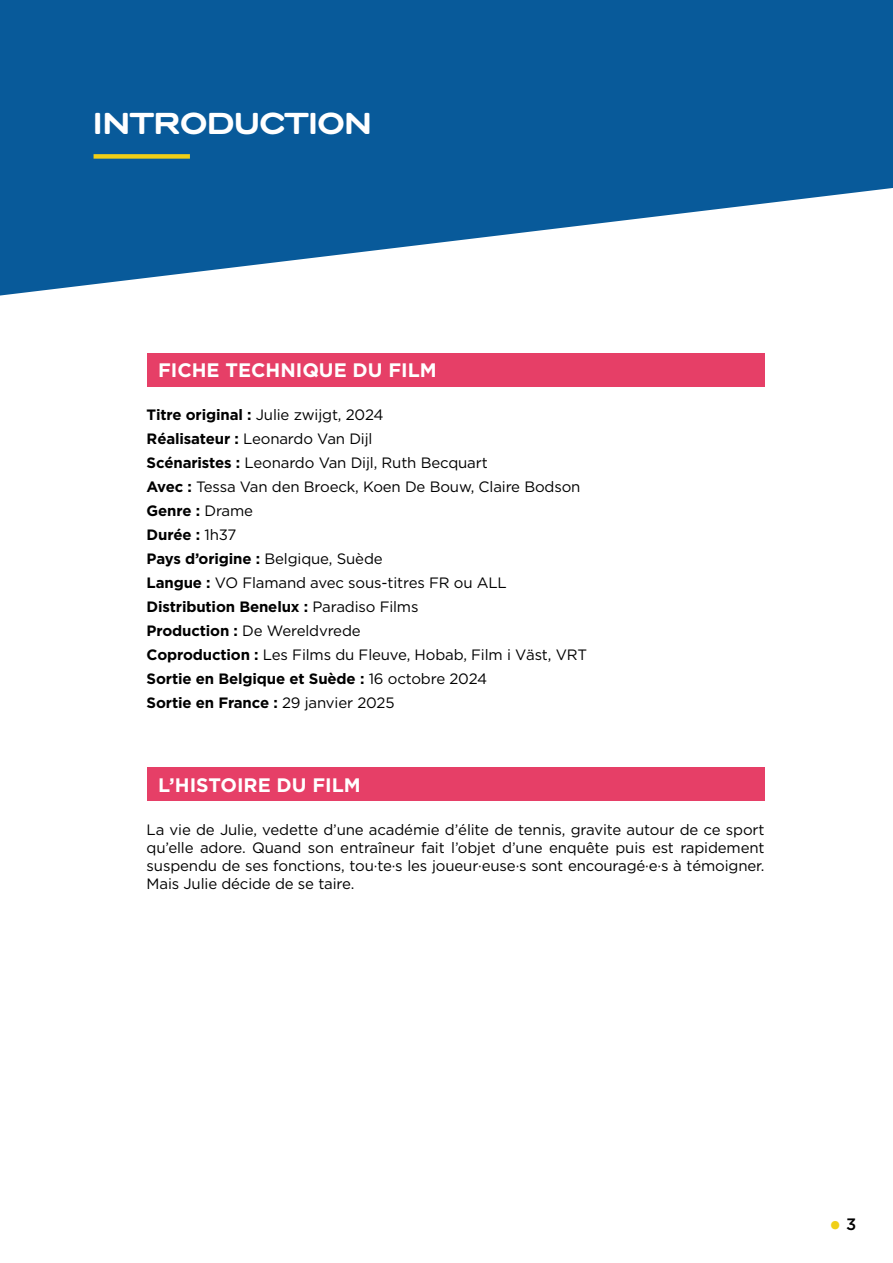
<style>
.page{position:relative;width:893px;height:1263px;background:#fff}
.page>*{position:absolute;margin:0;border:0;box-sizing:border-box;transform-origin:0 0}
.t1{font:31.5px "Minion Pro";color:#f0cf17}
.t2{font:700 28.5px "Trio Grotesk";letter-spacing:-.08em;color:#fff}
.t3{font:700 19.5px "Gotham";color:#fff}
.t4{font:15px/24px "Gotham";letter-spacing:-.01em;color:#000}
.s1{font-weight:700}
.s2{font-family:"Gotham";font-weight:500;font-size:16.5px;color:#000}
</style>
<div class="page">
<div style="left:147px;top:353px;width:617px;height:33px;background:#e63f67"></div>
<div style="left:147px;top:767px;width:617px;height:34px;background:#e63f67"></div>
<svg style="left:0;top:0;width:893px;height:296px;fill:#085a9a"></svg>
<div style="left:94px;top:154px;width:96px;height:5px;background:#f0cf17"></div>
<h2 class="t2" style="left:92px;top:104px;width:283px">INTRODUCTION</h2>
<h3 class="t3" style="left:158px;top:359px;width:280px">FICHE TECHNIQUE DU FILM</h3>
<p class="t4" style="left:147px;top:402px;width:442px"><span class="s1">Titre original :</span> Julie zwijgt, 2024<br><span class="s1">Réalisateur :</span> Leonardo Van Dijl<br><span class="s1">Scénaristes :</span> Leonardo Van Dijl, Ruth Becquart<br><span class="s1">Avec :</span> Tessa Van den Broeck, Koen De Bouw, Claire Bodson <span class="s1">Genre :</span> Drame<br><span class="s1">Durée :</span> 1h37<br><span class="s1">Pays d’origine :</span> Belgique, Suède<br><span class="s1">Langue :</span> VO Flamand avec sous-titres FR ou ALL <span class="s1">Distribution Benelux :</span> Paradiso Films<br><span class="s1">Production :</span> De Wereldvrede<br><span class="s1">Coproduction :</span> Les Films du Fleuve, Hobab, Film i Väst, VRT <span class="s1">Sortie en Belgique et Suède :</span> 16 octobre 2024<br><span class="s1">Sortie en France :</span> 29 janvier 2025</p>
<h3 class="t3" style="left:158px;top:773px;width:204px">L’HISTOIRE DU FILM</h3>
<p class="t4" style="left:147px;top:820px;width:619px;line-height:18px;text-align:justify">La vie de Julie, vedette d’une académie d’élite de tennis, gravite autour de ce sport qu’elle adore. Quand son entraîneur fait l’objet d’une enquête puis est rapidement suspendu de ses fonctions, tou·te·s les joueur·euse·s sont encouragé·e·s à témoigner.<br>Mais Julie décide de se taire.</p>
<h1 class="t1" style="left:829px;top:1201px;width:29px">• <span class="s2">3</span></h1>
</div>
